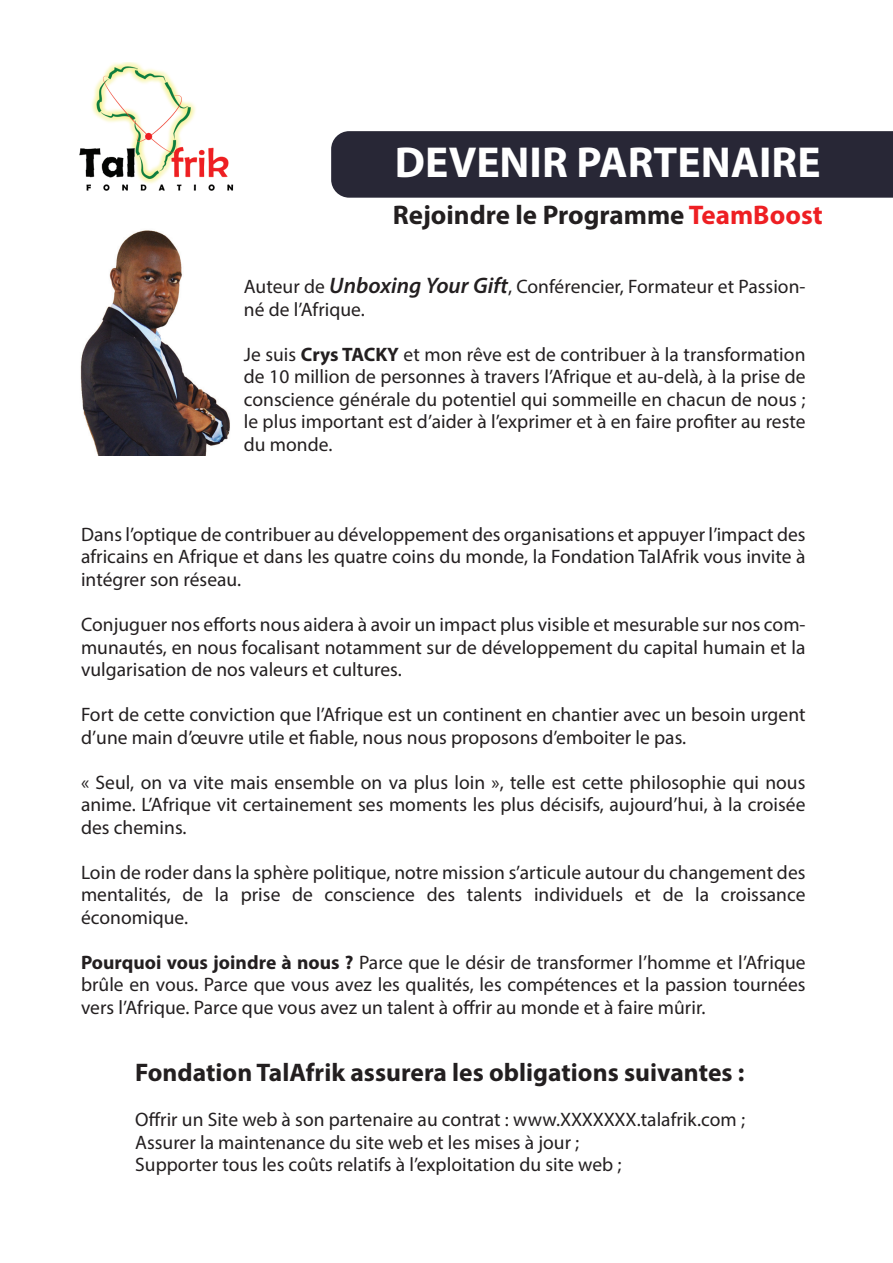
<style>
.page{position:relative;width:893px;height:1263px;background:#fff}
.page>*{position:absolute;margin:0;border:0;box-sizing:border-box;transform-origin:0 0}
.t1{font:700 43.5px "Myriad Pro";color:#fff}
.t2{font:700 27px "Myriad Pro";color:#231f20}
.t3{font:700 25.5px "Myriad Pro";color:#231f20}
.t4{font:19.5px/22.5px "Myriad Pro";color:#231f20;text-align:justify}
.s1{color:#ee1f23}
.s2{font-weight:600;font-style:italic;font-size:22.5px}
.s3{font-weight:700}
</style>
<div class="page">
<img style="left:79px;top:62px;width:155px;height:129px">
<div style="left:331px;top:131px;width:562px;height:67px;background:#282736"></div>
<img style="left:80px;top:230px;width:150px;height:225px">
<h1 class="t1" style="left:395px;top:134px;width:427px">DEVENIR PARTENAIRE</h1>
<h2 class="t2" style="left:393px;top:197px;width:431px">Rejoindre le Programme <span class="s1">TeamBoost</span></h2>
<p class="t4" style="left:244px;top:275px;width:563px">Auteur de <span class="s2">Unboxing Your Gift</span>, Conférencier, Formateur et Passion&shy;né de l’Afrique.</p>
<p class="t4" style="left:244px;top:343px;width:563px">Je suis <span class="s3">Crys TACKY</span> et mon rêve est de contribuer à la transformation de 10 million de personnes à travers l’Afrique et au-delà, à la prise de conscience générale du potentiel qui sommeille en chacun de nous ; le plus important est d’aider à l’exprimer et à en faire profiter au reste du monde.</p>
<p class="t4" style="left:81px;top:523px;width:726px">Dans l’optique de contribuer au développement des organisations et appuyer l’impact des africains en Afrique et dans les quatre coins du monde, la Fondation TalAfrik vous invite à intégrer son réseau.</p>
<p class="t4" style="left:81px;top:613px;width:726px">Conjuguer nos efforts nous aidera à avoir un impact plus visible et mesurable sur nos com&shy;munautés, en nous focalisant notamment sur de développement du capital humain et la vulgarisation de nos valeurs et cultures.</p>
<p class="t4" style="left:81px;top:703px;width:726px">Fort de cette conviction que l’Afrique est un continent en chantier avec un besoin urgent d’une main d’œuvre utile et fiable, nous nous proposons d’emboiter le pas.</p>
<p class="t4" style="left:81px;top:770px;width:726px">« Seul, on va vite mais ensemble on va plus loin », telle est cette philosophie qui nous anime. L’Afrique vit certainement ses moments les plus décisifs, aujourd’hui, à la croisée des chemins.</p>
<p class="t4" style="left:81px;top:860px;width:726px">Loin de roder dans la sphère politique, notre mission s’articule autour du changement des mentalités, de la prise de conscience des talents individuels et de la croissance économique.</p>
<p class="t4" style="left:81px;top:950px;width:726px"><span class="s3">Pourquoi vous joindre à nous ?</span> Parce que le désir de transformer l’homme et l’Afrique brûle en vous. Parce que vous avez les qualités, les compétences et la passion tournées vers l’Afrique. Parce que vous avez un talent à offrir au monde et à faire mûrir.</p>
<h3 class="t3" style="left:135px;top:1056px;width:611px">Fondation TalAfrik assurera les obligations suivantes :</h3>
<p class="t4" style="left:135px;top:1108px;width:611px;text-align:left">Offrir un Site web à son partenaire au contrat : www.XXXXXXX.talafrik.com ;<br>Assurer la maintenance du site web et les mises à jour ;<br>Supporter tous les coûts relatifs à l’exploitation du site web ;</p>
</div>
